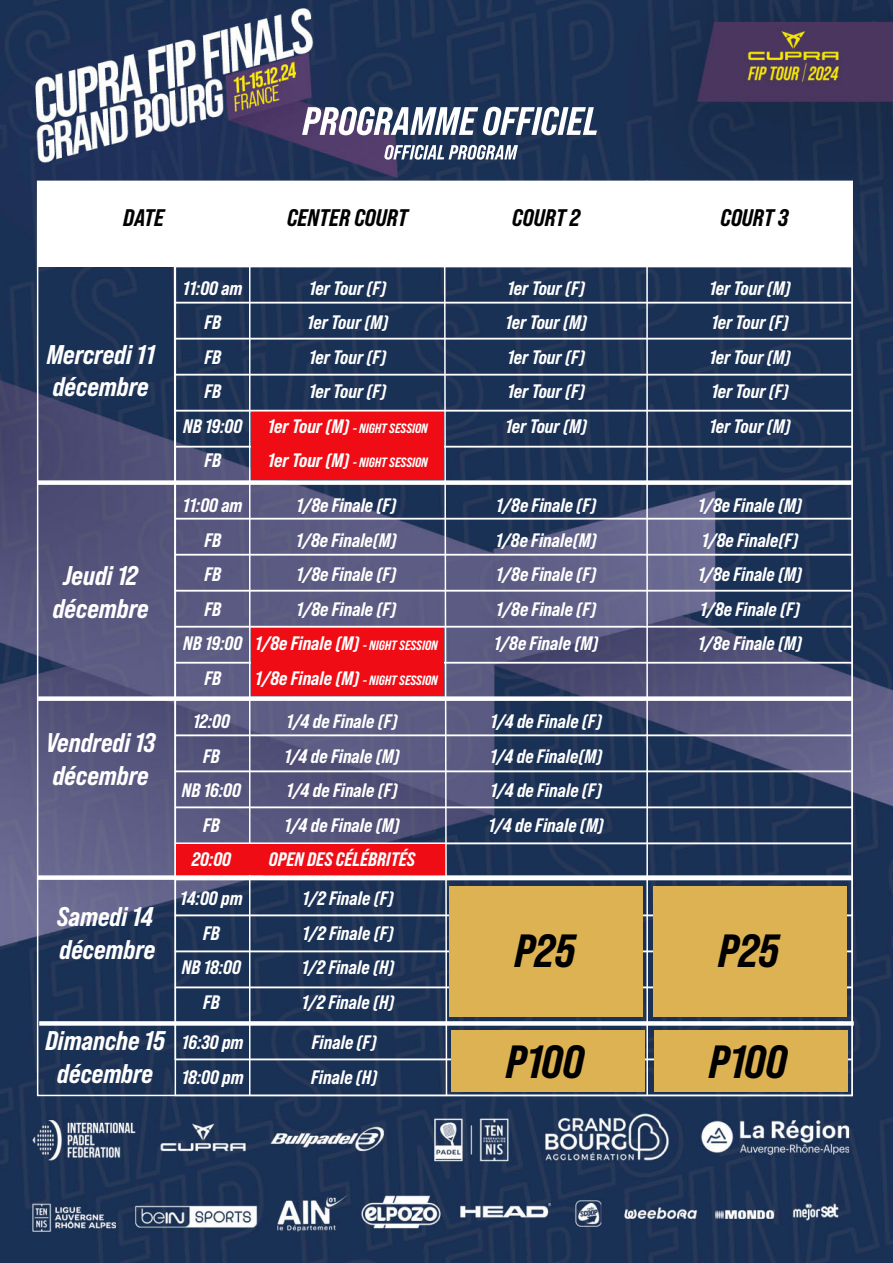
<style>
.page{position:relative;width:893px;height:1263px;background:#fff}
.page>*{position:absolute;margin:0;border:0;box-sizing:border-box;transform-origin:0 0}
.t1{font:46.5px "Bebas Neue Pro Sm E Eb It";color:#000}
.t2{font:27px/32.4px "Bebas Neue Pro Sm E Eb It";color:#fff}
.t3{font:24px "Bebas Neue Pro Sm E Eb It";color:#000}
.t4{font:19.5px/34.5px "Bebas Neue Pro Sm E Eb It";color:#fff;text-align:center}
.t5{font:13.5px "Bebas Neue Pro Sm E Eb It";color:#fff}
.s1{font-size:19.5px}
.s2{font-size:13.5px}
</style>
<div class="page">
<img style="left:0;top:0;width:893px;height:1263px">
<svg style="left:302px;top:107px;width:295px;height:28px"></svg>
<svg style="left:384px;top:145px;width:134px;height:15px"></svg>
<hr style="left:249px;top:182px;width:1px;height:913px;background:#fff">
<svg style="left:443px;top:180px;width:5px;height:917px"></svg>
<hr style="left:646px;top:181px;width:2px;height:914px;background:#fff">
<div style="left:38px;top:182px;width:814px;height:85px;background:#fff"></div>
<div style="left:175px;top:266px;width:678px;height:37px;border:2px solid #fff"></div>
<div style="left:175px;top:302px;width:678px;height:37px;border:2px solid #fff"></div>
<div style="left:175px;top:338px;width:678px;height:37px;border:2px solid #fff"></div>
<div style="left:175px;top:374px;width:678px;height:37px;border:2px solid #fff"></div>
<div style="left:175px;top:410px;width:678px;height:37px;border:2px solid #fff"></div>
<div style="left:175px;top:446px;width:678px;height:37px;border:2px solid #fff"></div>
<div style="left:175px;top:518px;width:678px;height:37px;border:2px solid #fff"></div>
<div style="left:175px;top:554px;width:678px;height:37px;border:2px solid #fff"></div>
<div style="left:175px;top:590px;width:678px;height:37px;border:2px solid #fff"></div>
<div style="left:175px;top:626px;width:678px;height:37px;border:2px solid #fff"></div>
<div style="left:175px;top:662px;width:678px;height:37px;border:2px solid #fff"></div>
<div style="left:175px;top:735px;width:678px;height:37px;border:2px solid #fff"></div>
<div style="left:175px;top:771px;width:678px;height:37px;border:2px solid #fff"></div>
<div style="left:175px;top:807px;width:678px;height:37px;border:2px solid #fff"></div>
<div style="left:175px;top:843px;width:678px;height:37px;border:2px solid #fff"></div>
<div style="left:175px;top:915px;width:678px;height:37px;border:2px solid #fff"></div>
<div style="left:175px;top:951px;width:678px;height:37px;border:2px solid #fff"></div>
<div style="left:175px;top:987px;width:678px;height:37px;border:2px solid #fff"></div>
<div style="left:38px;top:480px;width:814px;height:5px;background:#fff"></div>
<div style="left:38px;top:696px;width:815px;height:5px;background:#fff"></div>
<div style="left:37px;top:875px;width:815px;height:5px;background:#fff"></div>
<div style="left:39px;top:1021px;width:815px;height:5px;background:#fff"></div>
<div style="left:449px;top:886px;width:194px;height:130px;background:#dcb253"></div>
<svg style="left:173px;top:180px;width:4px;height:881px"></svg>
<div style="left:251px;top:412px;width:192px;height:68px;background:#f00c14"></div>
<div style="left:251px;top:628px;width:192px;height:68px;background:#f00c14"></div>
<div style="left:176px;top:845px;width:269px;height:30px;background:#f00c14"></div>
<div style="left:175px;top:1059px;width:678px;height:37px;border:2px solid #fff"></div>
<div style="left:653px;top:886px;width:194px;height:131px;background:#dcb253"></div>
<div style="left:451px;top:1030px;width:194px;height:62px;background:#dcb253"></div>
<div style="left:654px;top:1030px;width:194px;height:62px;background:#dcb253"></div>
<p class="t3" style="left:123px;top:203px;width:42px">DATE</p>
<p class="t3" style="left:287px;top:203px;width:122px">CENTER COURT</p>
<p class="t3" style="left:512px;top:203px;width:69px">COURT 2</p>
<p class="t3" style="left:720px;top:203px;width:69px">COURT 3</p>
<h2 class="t2" style="left:47px;top:338px;width:109px">Mercredi 11 décembre</h2>
<h2 class="t2" style="left:53px;top:559px;width:97px;text-align:center">Jeudi 12 décembre</h2>
<h2 class="t2" style="left:46px;top:726px;width:111px">Vendredi 13 décembre</h2>
<h2 class="t2" style="left:57px;top:900px;width:100px">Samedi 14 décembre</h2>
<h2 class="t2" style="left:45px;top:1024px;width:121px;text-align:center">Dimanche 15 décembre</h2>
<p class="t4" style="left:183px;top:270px;width:61px">11:00 am<br>FB<br>FB<br>FB<br>NB 19:00<br>FB</p>
<p class="t4" style="left:183px;top:488px;width:61px">11:00 am<br>FB<br>FB<br>FB<br>NB 19:00<br>FB</p>
<p class="t4" style="left:307px;top:270px;width:83px;text-align:justify">1er Tour (F)<br>1er Tour (M)<br>1er Tour (F)<br>1er Tour (F)</p>
<p class="t5" style="left:268px;top:420px;width:161px"><span class="s1">1er Tour (M)</span> - NIGHT SESSION</p>
<p class="t5" style="left:268px;top:454px;width:161px"><span class="s1">1er Tour (M)</span> - NIGHT SESSION</p>
<p class="t4" style="left:506px;top:270px;width:83px;text-align:justify">1er Tour (F)<br>1er Tour (M)<br>1er Tour (F)<br>1er Tour (F)<br>1er Tour (M)</p>
<p class="t4" style="left:709px;top:270px;width:83px;text-align:justify">1er Tour (M)<br>1er Tour (F)<br>1er Tour (M)<br>1er Tour (F)<br>1er Tour (M)</p>
<p class="t4" style="left:255px;top:488px;width:184px">1/8e Finale (F)<br>1/8e Finale(M)<br>1/8e Finale (F)<br>1/8e Finale (F)<br>1/8e Finale (M) <span class="s2">- NIGHT SESSION<br></span>1/8e Finale (M) <span class="s2">- NIGHT SESSION</span></p>
<p class="t4" style="left:494px;top:488px;width:106px;text-align:justify">1/8e Finale (F)<br>1/8e Finale(M)<br>1/8e Finale (F)<br>1/8e Finale (F)<br>1/8e Finale (M)</p>
<p class="t4" style="left:698px;top:488px;width:106px;text-align:left">1/8e Finale (M)<br>1/8e Finale(F)<br>1/8e Finale (M)<br>1/8e Finale (F)<br>1/8e Finale (M)</p>
<p class="t4" style="left:269px;top:704px;width:148px">1/4 de Finale (F)<br>1/4 de Finale (M)<br>1/4 de Finale (F)<br>1/4 de Finale (M)<br>OPEN DES CÉLÉBRITÉS</p>
<p class="t4" style="left:182px;top:704px;width:61px">12:00<br>FB<br>NB 16:00<br>FB<br>20:00</p>
<p class="t4" style="left:489px;top:704px;width:117px;text-align:justify">1/4 de Finale (F)<br>1/4 de Finale(M)<br>1/4 de Finale (F)<br>1/4 de Finale (M)</p>
<p class="t4" style="left:180px;top:881px;width:64px">14:00 pm<br>FB<br>NB 18:00<br>FB</p>
<p class="t4" style="left:302px;top:881px;width:94px;text-align:justify">1/2 Finale (F)<br>1/2 Finale (F)<br>1/2 Finale (H)<br>1/2 Finale (H)</p>
<p class="t4" style="left:182px;top:1025px;width:64px;text-align:left">16:30 pm<br>18:00 pm</p>
<p class="t4" style="left:311px;top:1025px;width:68px;text-align:left">Finale (F)<br>Finale (H)</p>
<h1 class="t1" style="left:514px;top:922px;width:62px">P25</h1>
<h1 class="t1" style="left:718px;top:923px;width:62px">P25</h1>
<h1 class="t1" style="left:506px;top:1034px;width:79px">P100</h1>
<h1 class="t1" style="left:709px;top:1034px;width:79px">P100</h1>
</div>
